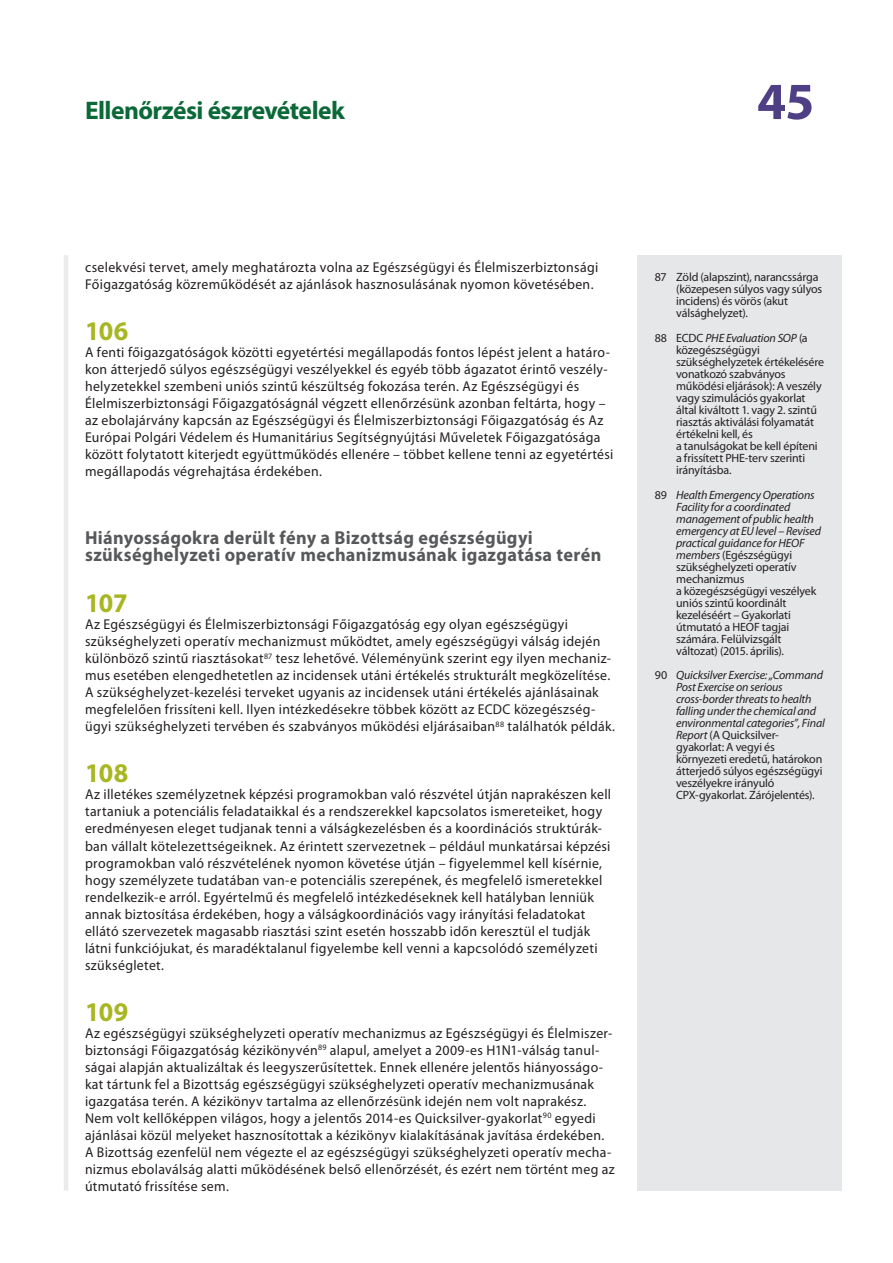
<style>
.page{position:relative;width:893px;height:1263px;background:#fff}
.page>*{position:absolute;margin:0;border:0;box-sizing:border-box;transform-origin:0 0}
.t1{font:700 52.5px "Myriad Pro";color:#4f4085}
.E_05_-_CHAP__1__TEXT{font:700 27px "Myriad Pro";letter-spacing:-.015em;color:#a7b621}
.t2{font:700 25.5px "Myriad Pro";letter-spacing:-.02em;color:#0b6938}
.E_03_-_CHAP__TITRE_A{font:700 18.75px/17px "Myriad Pro";letter-spacing:.02em;color:#57585a}
.E_05_-_CHAP__1__TEXT-2{font:14.25px/17px "Myriad Pro";letter-spacing:.025em;color:#231f20}
.E_08_-_CHAP__FOOTNOT{font:12px/12px "Myriad Pro";letter-spacing:-.01em;color:#231f20}
.E_08_-_CHAP__FOOTNOT-2{font:italic 12px/12px "Myriad Pro";letter-spacing:-.015em;color:#231f20}
.s1{font-style:italic}
.s2{font-style:normal}
</style>
<div class="page">
<hr style="left:64px;top:255px;width:4px;height:936px;background:#ebebeb">
<div style="left:638px;top:255px;width:204px;height:936px;background:#e6e7e9"></div>
<h3 class="t2" style="left:85px;top:96px;width:261px">Ellenőrzési észrevételek</h3>
<h1 class="t1" style="left:757px;top:72px;width:59px">45</h1>
<p class="E_05_-_CHAP__1__TEXT-2" style="left:85px;top:259px;width:515px">cselekvési tervet, amely meghatározta volna az Egészségügyi és Élelmiszerbiztonsági<br>Főigazgatóság közreműködését az ajánlások hasznosulásának nyomon követésében.</p>
<p class="E_05_-_CHAP__1__TEXT" style="left:85px;top:316px;width:45px">106</p>
<p class="E_05_-_CHAP__1__TEXT-2" style="left:85px;top:344px;width:530px">A fenti főigazgatóságok közötti egyetértési megállapodás fontos lépést jelent a határo&shy;kon átterjedő súlyos egészségügyi veszélyekkel és egyéb több ágazatot érintő veszély&shy;helyzetekkel szembeni uniós szintű készültség fokozása terén. Az Egészségügyi és Élelmiszerbiztonsági Főigazgatóságnál végzett ellenőrzésünk azonban feltárta, hogy – az ebolajárvány kapcsán az Egészségügyi és Élelmiszerbiztonsági Főigazgatóság és Az Európai Polgári Védelem és Humanitárius Segítségnyújtási Műveletek Főigazgatósága között folytatott kiterjedt együttműködés ellenére – többet kellene tenni az egyetértési megállapodás végrehajtása érdekében.</p>
<p class="E_03_-_CHAP__TITRE_A" style="left:85px;top:530px;width:518px">Hiányosságokra derült fény a Bizottság egészségügyi szükséghelyzeti operatív mechanizmusának igazgatása terén</p>
<p class="E_05_-_CHAP__1__TEXT" style="left:85px;top:588px;width:44px">107</p>
<p class="E_05_-_CHAP__1__TEXT-2" style="left:85px;top:616px;width:531px">Az Egészségügyi és Élelmiszerbiztonsági Főigazgatóság egy olyan egészségügyi szükséghelyzeti operatív mechanizmust működtet, amely egészségügyi válság idején különböző szintű riasztásokat<sup>87</sup> tesz lehetővé. Véleményünk szerint egy ilyen mechaniz&shy;mus esetében elengedhetetlen az incidensek utáni értékelés strukturált megközelítése.<br>A szükséghelyzet-kezelési terveket ugyanis az incidensek utáni értékelés ajánlásainak megfelelően frissíteni kell. Ilyen intézkedésekre többek között az ECDC közegészség&shy;ügyi szükséghelyzeti tervében és szabványos működési eljárásaiban<sup>88</sup> találhatók példák.</p>
<p class="E_05_-_CHAP__1__TEXT" style="left:85px;top:758px;width:45px">108</p>
<p class="E_05_-_CHAP__1__TEXT-2" style="left:85px;top:786px;width:528px">Az illetékes személyzetnek képzési programokban való részvétel útján naprakészen kell tartaniuk a potenciális feladataikkal és a rendszerekkel kapcsolatos ismereteiket, hogy eredményesen eleget tudjanak tenni a válságkezelésben és a koordinációs struktúrák&shy;ban vállalt kötelezettségeiknek. Az érintett szervezetnek – például munkatársai képzési programokban való részvételének nyomon követése útján – figyelemmel kell kísérnie, hogy személyzete tudatában van-e potenciális szerepének, és megfelelő ismeretekkel rendelkezik-e arról. Egyértelmű és megfelelő intézkedéseknek kell hatályban lenniük annak biztosítása érdekében, hogy a válságkoordinációs vagy irányítási feladatokat ellátó szervezetek magasabb riasztási szint esetén hosszabb időn keresztül el tudják látni funkciójukat, és maradéktalanul figyelembe kell venni a kapcsolódó személyzeti szükségletet.</p>
<p class="E_05_-_CHAP__1__TEXT" style="left:85px;top:996px;width:45px">109</p>
<p class="E_05_-_CHAP__1__TEXT-2" style="left:85px;top:1025px;width:531px">Az egészségügyi szükséghelyzeti operatív mechanizmus az Egészségügyi és Élelmiszer&shy;biztonsági Főigazgatóság kézikönyvén<sup>89</sup> alapul, amelyet a 2009-es H1N1-válság tanul&shy;ságai alapján aktualizáltak és leegyszerűsítettek. Ennek ellenére jelentős hiányosságo&shy;kat tártunk fel a Bizottság egészségügyi szükséghelyzeti operatív mechanizmusának igazgatása terén. A kézikönyv tartalma az ellenőrzésünk idején nem volt naprakész.<br>Nem volt kellőképpen világos, hogy a jelentős 2014-es Quicksilver-gyakorlat<sup>90</sup> egyedi ajánlásai közül melyeket hasznosítottak a kézikönyv kialakításának javítása érdekében.<br>A Bizottság ezenfelül nem végezte el az egészségügyi szükséghelyzeti operatív mecha&shy;nizmus ebolaválság alatti működésének belső ellenőrzését, és ezért nem történt meg az útmutató frissítése sem.</p>
<p class="E_08_-_CHAP__FOOTNOT" style="left:676px;top:271px;width:148px;text-indent:-21px">87 Zöld (alapszint), narancssárga (közepesen súlyos vagy súlyos incidens) és vörös (akut válsághelyzet).</p>
<p class="E_08_-_CHAP__FOOTNOT" style="left:676px;top:332px;width:150px;text-indent:-21px">88 ECDC <span class="s1">PHE Evaluation SOP</span> (a közegészségügyi szükséghelyzetek értékelésére vonatkozó szabványos működési eljárások): A veszély vagy szimulációs gyakorlat által kiváltott 1. vagy 2. szintű riasztás aktiválási folyamatát értékelni kell, és<br>a tanulságokat be kell építeni a frissített PHE-terv szerinti irányításba.</p>
<p class="E_08_-_CHAP__FOOTNOT" style="left:676px;top:489px;width:146px;text-indent:-21px">89 <span class="s1">Health Emergency Operations<br>Facility for a coordinated management of public health emergency at EU level – Revised practical guidance for HEOF members</span> (Egészségügyi szükséghelyzeti operatív mechanizmus<br>a közegészségügyi veszélyek uniós szintű koordinált kezeléséért – Gyakorlati útmutató a HEOF tagjai számára. Felülvizsgált változat) (2015. április).</p>
<p class="E_08_-_CHAP__FOOTNOT-2" style="left:676px;top:670px;width:150px;text-indent:-21px"><span class="s2">90</span> Quicksilver Exercise: „Command<br>Post Exercise on serious cross-border threats to health falling under the chemical and environmental categories”, Final<br>Report <span class="s2">(A Quicksilver&shy;gyakorlat: A vegyi és környezeti eredetű, határokon átterjedő súlyos egészségügyi veszélyekre irányuló<br>CPX-gyakorlat. Zárójelentés).</span></p>
</div>
